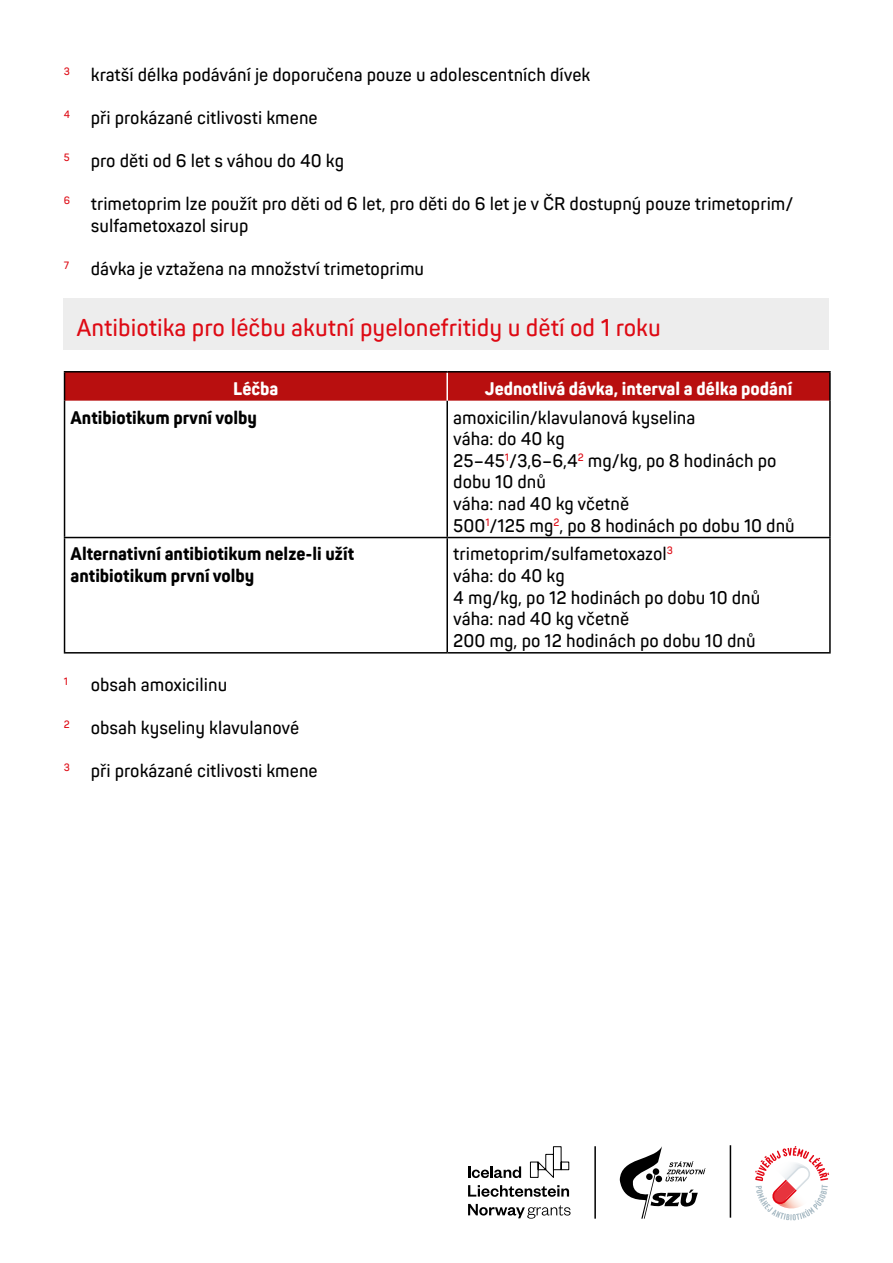
<style>
.page{position:relative;width:893px;height:1263px;background:#fff}
.page>*{position:absolute;margin:0;border:0;box-sizing:border-box;transform-origin:0 0}
.t1{font:600 24px "Panton Narrow";color:#de0a14}
.t2{font:600 18px/21.6px "Panton Narrow";color:#000}
.t3{font:800 18px/21.6px "Panton Narrow";color:#000}
.t4{font:800 18px "Panton Narrow";color:#fff}
.t5{font:600 10.5px "Panton Narrow";color:#de0a14}
</style>
<div class="page">
<hr style="left:594px;top:1146px;width:2px;height:73px;background:#000">
<svg style="left:529px;top:1146px;width:41px;height:32px"></svg>
<svg style="left:468px;top:1166px;width:53px;height:12px"></svg>
<svg style="left:468px;top:1185px;width:101px;height:12px"></svg>
<svg style="left:468px;top:1204px;width:102px;height:15px"></svg>
<svg style="left:620px;top:1146px;width:86px;height:73px"></svg>
<svg style="left:755px;top:1146px;width:74px;height:74px"></svg>
<hr style="left:730px;top:1145px;width:1px;height:73px;background:#000">
<div style="left:64px;top:299px;width:765px;height:51px;background:#ededed"></div>
<hr style="left:64px;top:401px;width:1px;height:136px;background:#000">
<hr style="left:446px;top:401px;width:2px;height:136px;background:#000">
<hr style="left:829px;top:401px;width:2px;height:136px;background:#000">
<hr style="left:64px;top:537px;width:383px;height:1px;background:#000">
<hr style="left:64px;top:538px;width:1px;height:114px;background:#000">
<hr style="left:447px;top:537px;width:384px;height:1px;background:#000">
<hr style="left:446px;top:538px;width:2px;height:114px;background:#000">
<hr style="left:829px;top:538px;width:2px;height:114px;background:#000">
<hr style="left:64px;top:652px;width:383px;height:1px;background:#000">
<hr style="left:447px;top:652px;width:384px;height:1px;background:#000">
<hr style="left:64px;top:371px;width:383px;height:1px;background:#000">
<svg style="left:64px;top:372px;width:765px;height:29px;background:#b41111"></svg>
<hr style="left:447px;top:371px;width:384px;height:1px;background:#000">
<hr style="left:829px;top:372px;width:2px;height:29px;background:#000">
<p class="t2" style="left:64px;top:63px;width:528px"><sup>3</sup> kratší délka podávání je doporučena pouze u adolescentních dívek</p>
<p class="t2" style="left:64px;top:107px;width:255px"><sup>4</sup> při prokázané citlivosti kmene</p>
<p class="t2" style="left:64px;top:150px;width:282px"><sup>5</sup> pro děti od 6 let s váhou do 40 kg</p>
<p class="t2" style="left:91px;top:193px;width:704px;text-indent:-27px"><sup>6</sup> trimetoprim lze použít pro děti od 6 let, pro děti do 6 let je v ČR dostupný pouze trimetoprim/ sulfametoxazol sirup</p>
<p class="t2" style="left:64px;top:258px;width:362px"><sup>7</sup> dávka je vztažena na množství trimetoprimu</p>
<h1 class="t1" style="left:77px;top:312px;width:586px">Antibiotika pro léčbu akutní pyelonefritidy u dětí od 1 roku</h1>
<p class="t4" style="left:233px;top:377px;width:47px">Léčba</p>
<p class="t4" style="left:485px;top:377px;width:309px">Jednotlivá dávka, interval a délka podání</p>
<p class="t3" style="left:71px;top:406px;width:188px">Antibiotikum první volby</p>
<p class="t2" style="left:453px;top:406px;width:343px">amoxicilin/klavulanová kyselina<br>váha: do 40 kg<br>25–45<sup>1</sup>/3,6–6,4<sup>2</sup> mg/kg, po 8 hodinách po dobu 10 dnů<br>váha: nad 40 kg včetně<br>500<sup>1</sup>/125 mg<sup>2</sup>, po 8 hodinách po dobu 10 dnů</p>
<p class="t3" style="left:71px;top:543px;width:285px">Alternativní antibiotikum nelze-li užít antibiotikum první volby</p>
<p class="t2" style="left:453px;top:543px;width:309px">trimetoprim/sulfametoxazol<sup>3<br></sup>váha: do 40 kg<br>4 mg/kg, po 12 hodinách po dobu 10 dnů váha: nad 40 kg včetně<br>200 mg, po 12 hodinách po dobu 10 dnů</p>
<p class="t5" style="left:64px;top:674px;width:6px">1</p>
<p class="t2" style="left:91px;top:673px;width:138px">obsah amoxicilinu</p>
<p class="t2" style="left:64px;top:717px;width:237px"><sup>2</sup> obsah kyseliny klavulanové</p>
<p class="t2" style="left:64px;top:760px;width:255px"><sup>3</sup> při prokázané citlivosti kmene</p>
</div>
